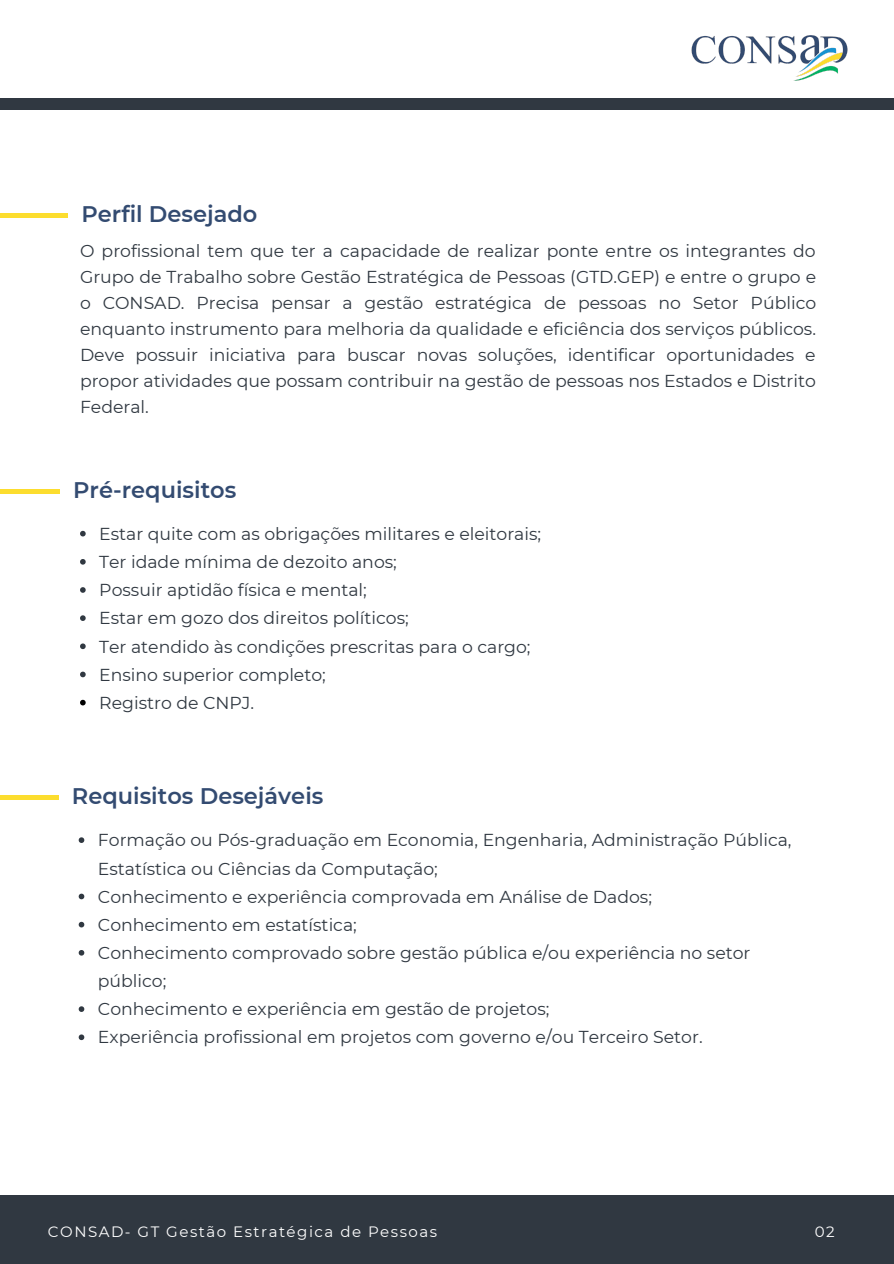
<style>
.page{position:relative;width:894px;height:1264px;background:#fff}
.page>*{position:absolute;margin:0;border:0;box-sizing:border-box;transform-origin:0 0}
.t1{font:600 22.5px "Montserrat";color:#334b71}
.t2{font:17.25px/28.2px "Montserrat";color:#303841}
.t3{font:15px "Montserrat";letter-spacing:.1em;color:#fff}
</style>
<div class="page">
<div style="left:0;top:98px;width:893px;height:11px;background:#303841"></div>
<div style="left:0;top:1195px;width:893px;height:68px;background:#303841"></div>
<img style="left:691px;top:35px;width:157px;height:46px">
<hr style="left:0;top:214px;width:68px;height:4px;background:#fcdd2e">
<hr style="left:0;top:489px;width:60px;height:4px;background:#fcdd2e">
<svg style="left:80px;top:531px;width:6px;height:5px"></svg>
<svg style="left:80px;top:559px;width:6px;height:5px"></svg>
<svg style="left:80px;top:587px;width:6px;height:6px"></svg>
<svg style="left:80px;top:615px;width:6px;height:6px"></svg>
<svg style="left:80px;top:643px;width:6px;height:6px"></svg>
<svg style="left:80px;top:671px;width:6px;height:6px"></svg>
<svg style="left:80px;top:699px;width:6px;height:6px"></svg>
<div style="left:0;top:795px;width:58px;height:5px;background:#fcdd2e"></div>
<svg style="left:79px;top:837px;width:5px;height:6px"></svg>
<svg style="left:79px;top:893px;width:5px;height:6px"></svg>
<svg style="left:79px;top:921px;width:5px;height:6px"></svg>
<svg style="left:79px;top:950px;width:5px;height:5px"></svg>
<svg style="left:79px;top:1006px;width:5px;height:5px"></svg>
<svg style="left:79px;top:1034px;width:5px;height:6px"></svg>
<h1 class="t1" style="left:81px;top:201px;width:177px">Perfil Desejado</h1>
<p class="t2" style="left:80px;top:238px;width:737px;line-height:26px;text-align:justify">O profissional tem que ter a capacidade de realizar ponte entre os integrantes do Grupo de Trabalho sobre Gestão Estratégica de Pessoas (GTD.GEP) e entre o grupo e o CONSAD. Precisa pensar a gestão estratégica de pessoas no Setor Público enquanto instrumento para melhoria da qualidade e eficiência dos serviços públicos.<br>Deve possuir iniciativa para buscar novas soluções, identificar oportunidades e propor atividades que possam contribuir na gestão de pessoas nos Estados e Distrito Federal.</p>
<h1 class="t1" style="left:73px;top:476px;width:164px">Pré-requisitos</h1>
<p class="t2" style="left:99px;top:519px;width:443px">Estar quite com as obrigações militares e eleitorais; Ter idade mínima de dezoito anos;<br>Possuir aptidão física e mental;<br>Estar em gozo dos direitos políticos;<br>Ter atendido às condições prescritas para o cargo; Ensino superior completo;<br>Registro de CNPJ.</p>
<h1 class="t1" style="left:72px;top:782px;width:253px">Requisitos Desejáveis</h1>
<p class="t2" style="left:98px;top:826px;width:695px">Formação ou Pós-graduação em Economia, Engenharia, Administração Pública, Estatística ou Ciências da Computação;<br>Conhecimento e experiência comprovada em Análise de Dados;<br>Conhecimento em estatística;<br>Conhecimento comprovado sobre gestão pública e/ou experiência no setor público;<br>Conhecimento e experiência em gestão de projetos;<br>Experiência profissional em projetos com governo e/ou Terceiro Setor.</p>
<p class="t3" style="left:48px;top:1221px;width:390px">CONSAD- GT Gestão Estratégica de Pessoas</p>
<p class="t3" style="left:814px;top:1221px;width:21px">02</p>
</div>
